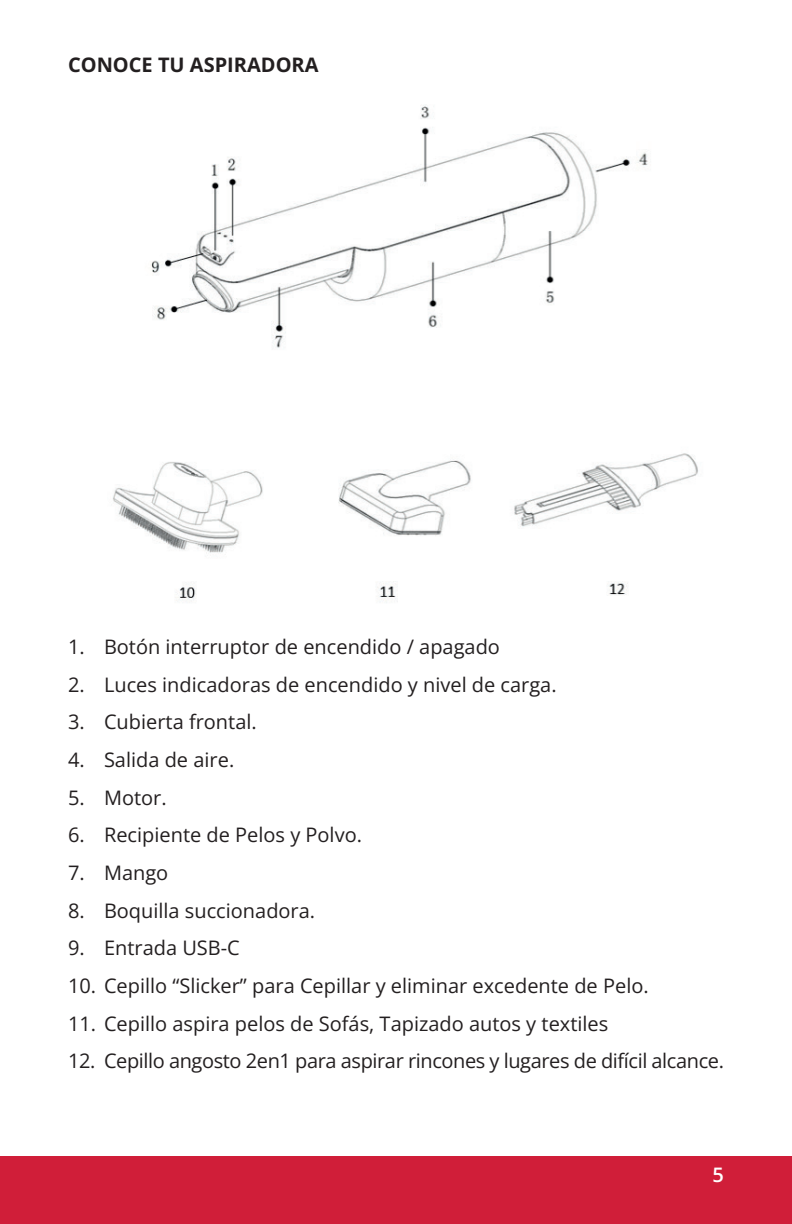
<style>
.page{position:relative;width:792px;height:1224px;background:#fff}
.page>*{position:absolute;margin:0;border:0;box-sizing:border-box;transform-origin:0 0}
.t1{font:20px "Open Sans";color:#231f20}
.t2{font:20px "Open Sans";letter-spacing:-.02em;color:#231f20}
.t3{font:700 20px "Open Sans";color:#231f20}
.t4{font:600 20px "Open Sans";color:#fff}
</style>
<div class="page">
<div style="left:0;top:1156px;width:792px;height:68px;background:#d01e39"></div>
<img style="left:113px;top:105px;width:585px;height:498px">
<p class="t3" style="left:68px;top:51px;width:252px">CONOCE TU ASPIRADORA</p>
<p class="t1" style="left:68px;top:633px;width:433px">1. Botón interruptor de encendido / apagado</p>
<p class="t1" style="left:68px;top:671px;width:490px">2. Luces indicadoras de encendido y nivel de carga.</p>
<p class="t1" style="left:68px;top:708px;width:190px">3. Cubierta frontal.</p>
<p class="t1" style="left:68px;top:746px;width:168px">4. Salida de aire.</p>
<p class="t1" style="left:68px;top:784px;width:100px">5. Motor.</p>
<p class="t1" style="left:68px;top:821px;width:295px">6. Recipiente de Pelos y Polvo.</p>
<p class="t1" style="left:68px;top:859px;width:102px">7. Mango</p>
<p class="t1" style="left:68px;top:897px;width:249px">8. Boquilla succionadora.</p>
<p class="t1" style="left:68px;top:934px;width:173px">9. Entrada USB-C</p>
<p class="t1" style="left:68px;top:972px;width:582px">10. Cepillo “Slicker” para Cepillar y eliminar excedente de Pelo.</p>
<p class="t1" style="left:68px;top:1010px;width:542px">11. Cepillo aspira pelos de Sofás, Tapizado autos y textiles</p>
<p class="t2" style="left:68px;top:1047px;width:657px">12. Cepillo angosto 2en1 para aspirar rincones y lugares de difícil alcance.</p>
<p class="t4" style="left:713px;top:1161px;width:13px">5</p>
</div>
